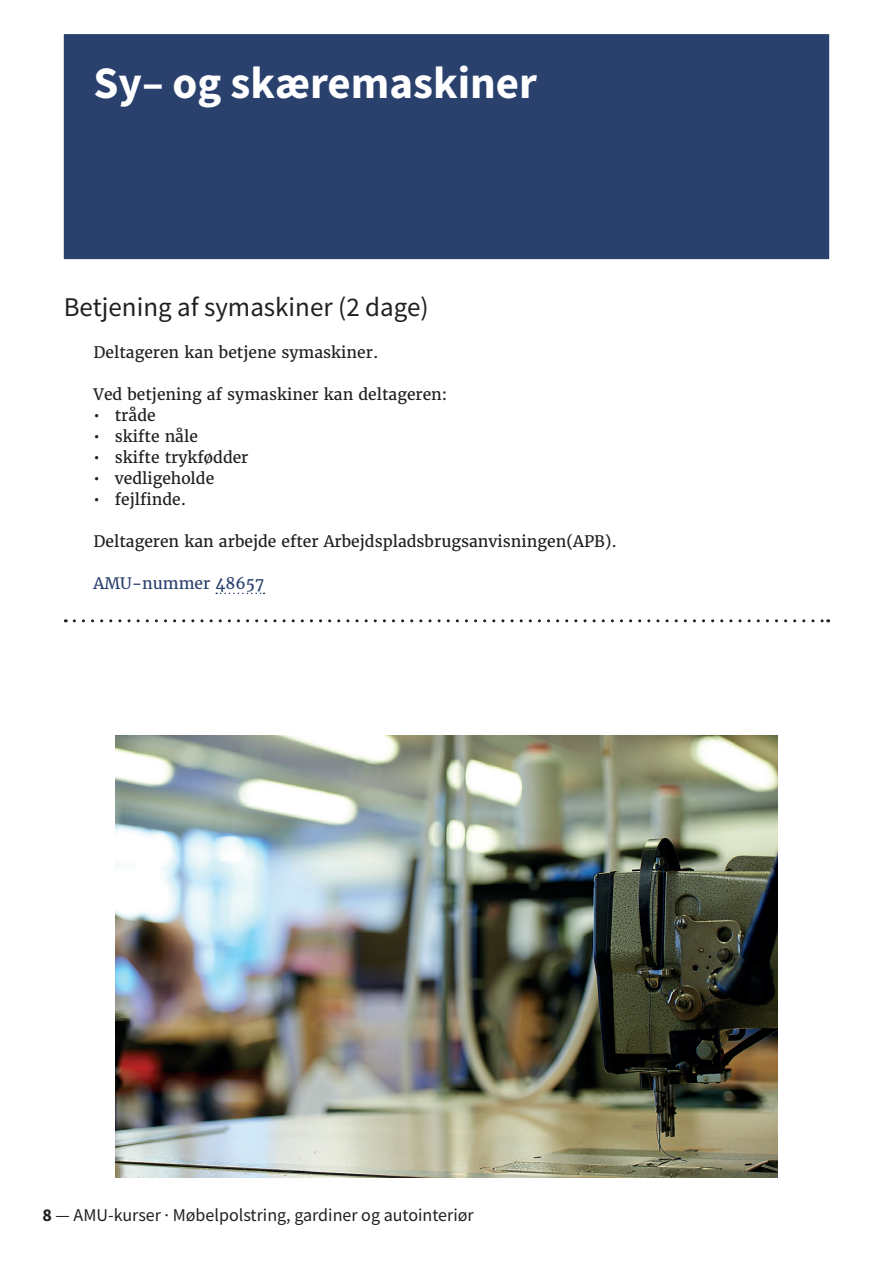
<style>
.page{position:relative;width:893px;height:1263px;background:#fff}
.page>*{position:absolute;margin:0;border:0;box-sizing:border-box;transform-origin:0 0}
.Breaker_02_blå{font:700 45px "Source Sans Pro";color:#fff}
.t1{font:27px "Source Sans Pro";color:#231f20}
.t2{font:18px "Source Sans Pro";color:#231f20}
.Brød{font:15.75px "Merriweather";color:#231f20}
.Brød-2{font:15.75px "Merriweather";color:#2a416e}
.s1{font-weight:700}
</style>
<div class="page">
<div style="left:64px;top:34px;width:765px;height:225px;background:#2a416e"></div>
<svg style="left:216px;top:593px;width:49px;height:1px"></svg>
<svg style="left:74px;top:619px;width:755px;height:3px"></svg>
<img style="left:116px;top:736px;width:661px;height:441px">
<p class="Breaker_02_blå" style="left:94px;top:52px;width:445px">Sy– og skæremaskiner</p>
<p class="t1" style="left:64px;top:290px;width:366px">Betjening af symaskiner (2 dage)</p>
<p class="Brød" style="left:94px;top:342px;width:286px">Deltageren kan betjene symaskiner.</p>
<p class="Brød" style="left:94px;top:384px;width:355px">Ved betjening af symaskiner kan deltageren:</p>
<p class="Brød" style="left:94px;top:405px;width:64px">• tråde</p>
<p class="Brød" style="left:94px;top:426px;width:106px">• skifte nåle</p>
<p class="Brød" style="left:94px;top:447px;width:156px">• skifte trykfødder</p>
<p class="Brød" style="left:94px;top:468px;width:122px">• vedligeholde</p>
<p class="Brød" style="left:94px;top:489px;width:94px">• fejlfinde.</p>
<p class="Brød" style="left:94px;top:531px;width:525px">Deltageren kan arbejde efter Arbejdspladsbrugsanvisningen(APB).</p>
<p class="Brød-2" style="left:94px;top:573px;width:172px">AMU-nummer 48657</p>
<p class="t2" style="left:43px;top:1204px;width:433px"><span class="s1">8</span> — AMU-kurser · Møbelpolstring, gardiner og autointeriør</p>
</div>
